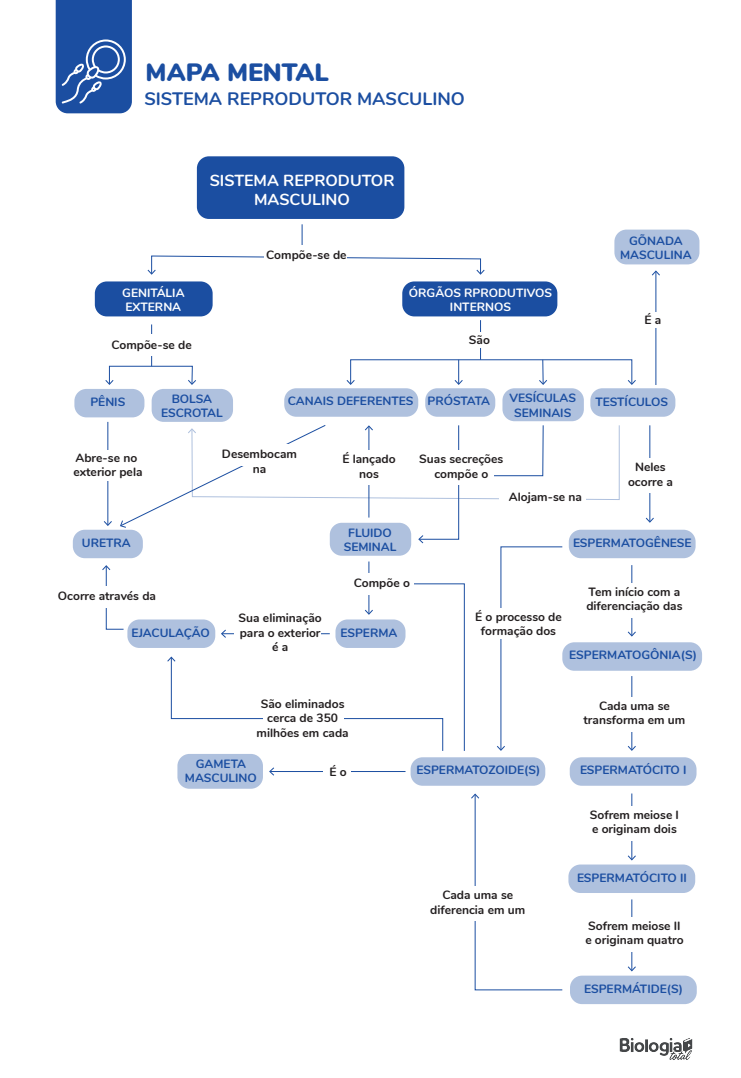
<style>
.page{position:relative;width:741px;height:1078px;background:#fff}
.page>*{position:absolute;margin:0;border:0;box-sizing:border-box;transform-origin:0 0}
.t1{font:900 25px "Nunito";color:#1b4ea1}
.t2{font:700 18px "Nunito";color:#1b4ea1}
.t3{font:700 16px/19.2px "Nunito";color:#fff;text-align:center}
.t4{font:700 12px/14.4px "Nunito";color:#231f20;text-align:center}
.t5{font:700 12px/14.4px "Nunito";color:#1b4ea1;text-align:center}
.t6{font:700 12px/14.4px "Nunito";color:#fff}
</style>
<div class="page">
<svg style="left:56px;top:0;width:76px;height:113px;background:#2e5da9"></svg>
<div style="left:197px;top:156px;width:207px;height:63px;background:#1b4ea1;border-radius:12px"></div>
<div style="left:95px;top:281px;width:117px;height:35px;background:#1b4ea1;border-radius:12px"></div>
<div style="left:402px;top:281px;width:155px;height:35px;background:#1b4ea1;border-radius:12px"></div>
<div style="left:614px;top:229px;width:85px;height:35px;background:#afc1de;border-radius:12px"></div>
<div style="left:284px;top:388px;width:134px;height:28px;background:#afc1de;border-radius:12px"></div>
<div style="left:425px;top:388px;width:70px;height:28px;background:#afc1de;border-radius:12px"></div>
<div style="left:502px;top:388px;width:82px;height:33px;background:#afc1de;border-radius:12px"></div>
<div style="left:590px;top:388px;width:85px;height:28px;background:#afc1de;border-radius:12px"></div>
<div style="left:74px;top:389px;width:70px;height:28px;background:#afc1de;border-radius:12px"></div>
<div style="left:152px;top:389px;width:81px;height:33px;background:#afc1de;border-radius:12px"></div>
<div style="left:73px;top:529px;width:70px;height:29px;background:#afc1de;border-radius:12px"></div>
<div style="left:568px;top:529px;width:127px;height:29px;background:#afc1de;border-radius:12px"></div>
<div style="left:562px;top:642px;width:140px;height:28px;background:#afc1de;border-radius:12px"></div>
<div style="left:569px;top:757px;width:127px;height:28px;background:#afc1de;border-radius:12px"></div>
<div style="left:568px;top:864px;width:127px;height:28px;background:#afc1de;border-radius:12px"></div>
<div style="left:570px;top:975px;width:126px;height:28px;background:#afc1de;border-radius:12px"></div>
<div style="left:410px;top:757px;width:135px;height:28px;background:#afc1de;border-radius:12px"></div>
<div style="left:177px;top:753px;width:86px;height:35px;background:#afc1de;border-radius:12px"></div>
<svg style="left:147px;top:255px;width:337px;height:20px"></svg>
<hr style="left:301px;top:224px;width:1px;height:33px;background:#1b4ea1">
<hr style="left:151px;top:324px;width:1px;height:42px;background:#1b4ea1">
<svg style="left:105px;top:365px;width:91px;height:20px"></svg>
<hr style="left:107px;top:422px;width:1px;height:103px;background:#1b4ea1">
<hr style="left:649px;top:425px;width:1px;height:96px;background:#1b4ea1">
<svg style="left:645px;top:517px;width:9px;height:5px"></svg>
<hr style="left:655px;top:271px;width:1px;height:114px;background:#1b4ea1">
<svg style="left:652px;top:270px;width:8px;height:5px"></svg>
<hr style="left:480px;top:320px;width:1px;height:40px;background:#1b4ea1">
<svg style="left:346px;top:359px;width:290px;height:26px"></svg>
<hr style="left:631px;top:565px;width:1px;height:70px;background:#1b4ea1">
<svg style="left:627px;top:631px;width:9px;height:5px"></svg>
<hr style="left:631px;top:676px;width:1px;height:73px;background:#1b4ea1">
<svg style="left:627px;top:745px;width:9px;height:5px"></svg>
<hr style="left:631px;top:793px;width:1px;height:66px;background:#1b4ea1">
<svg style="left:627px;top:855px;width:9px;height:5px"></svg>
<hr style="left:631px;top:899px;width:1px;height:71px;background:#1b4ea1">
<svg style="left:627px;top:966px;width:9px;height:5px"></svg>
<hr style="left:270px;top:770px;width:135px;height:1px;background:#1b4ea1">
<svg style="left:269px;top:767px;width:5px;height:8px"></svg>
<div style="left:264px;top:245px;width:83px;height:22px;background:#fff"></div>
<div style="left:110px;top:334px;width:82px;height:22px;background:#fff"></div>
<div style="left:638px;top:312px;width:27px;height:16px;background:#fff"></div>
<div style="left:467px;top:332px;width:27px;height:16px;background:#fff"></div>
<div style="left:324px;top:763px;width:27px;height:16px;background:#fff"></div>
<svg style="left:471px;top:793px;width:92px;height:197px"></svg>
<div style="left:431px;top:886px;width:87px;height:35px;background:#fff"></div>
<div style="left:588px;top:916px;width:87px;height:35px;background:#fff"></div>
<div style="left:588px;top:805px;width:87px;height:35px;background:#fff"></div>
<div style="left:588px;top:696px;width:87px;height:35px;background:#fff"></div>
<div style="left:588px;top:583px;width:87px;height:34px;background:#fff"></div>
<svg style="left:102px;top:424px;width:461px;height:327px"></svg>
<div style="left:636px;top:458px;width:28px;height:35px;background:#fff"></div>
<div style="left:472px;top:607px;width:93px;height:31px;background:#fff"></div>
<div style="left:415px;top:450px;width:79px;height:35px;background:#fff"></div>
<div style="left:338px;top:450px;width:64px;height:35px;background:#fff"></div>
<div style="left:499px;top:487px;width:87px;height:18px;background:#fff"></div>
<img style="left:619px;top:1038px;width:74px;height:21px">
<h1 class="t1" style="left:146px;top:54px;width:185px">MAPA MENTAL</h1>
<h2 class="t2" style="left:144px;top:86px;width:322px">SISTEMA REPRODUTOR MASCULINO</h2>
<h3 class="t3" style="left:210px;top:169px;width:186px">SISTEMA REPRODUTOR<br>MASCULINO</h3>
<p class="t4" style="left:266px;top:247px;width:82px">Compõe-se de</p>
<p class="t6" style="left:122px;top:284px;width:64px">GENITÁLIA<br>EXTERNA</p>
<p class="t6" style="left:409px;top:284px;width:145px;text-align:center">ÓRGÃOS RPRODUTIVOS<br>INTERNOS</p>
<p class="t4" style="left:111px;top:336px;width:82px">Compõe-se de</p>
<p class="t4" style="left:469px;top:332px;width:23px">São</p>
<p class="t5" style="left:620px;top:232px;width:73px">GÕNADA<br>MASCULINA</p>
<p class="t4" style="left:644px;top:312px;width:18px">É a</p>
<p class="t5" style="left:288px;top:393px;width:203px">CANAIS DEFERENTES PRÓSTATA</p>
<p class="t5" style="left:509px;top:390px;width:68px">VESÍCULAS<br>SEMINAIS</p>
<p class="t5" style="left:90px;top:394px;width:36px">PÊNIS</p>
<p class="t5" style="left:172px;top:391px;width:42px">BOLSA</p>
<p class="t5" style="left:595px;top:394px;width:74px">TESTÍCULOS</p>
<p class="t5" style="left:161px;top:405px;width:63px">ESCROTAL</p>
<p class="t4" style="left:73px;top:449px;width:71px;text-align:left">Abre-se no exterior pela</p>
<p class="t4" style="left:222px;top:446px;width:77px">Desembocam na</p>
<p class="t4" style="left:342px;top:451px;width:55px">É lançado nos</p>
<p class="t4" style="left:419px;top:451px;width:85px">Suas secreções compõe o</p>
<p class="t4" style="left:509px;top:488px;width:75px">Alojam-se na</p>
<p class="t4" style="left:628px;top:459px;width:46px">Neles ocorre a</p>
<p class="t5" style="left:82px;top:534px;width:50px">URETRA</p>
<p class="t5" style="left:344px;top:524px;width:54px">FLUIDO<br>SEMINAL</p>
<p class="t5" style="left:573px;top:534px;width:120px">ESPERMATOGÊNESE</p>
<p class="t4" style="left:58px;top:588px;width:100px">Ocorre através da</p>
<p class="t4" style="left:354px;top:575px;width:58px">Compõe o</p>
<p class="t4" style="left:238px;top:610px;width:85px">Sua eliminação para o exterior é a</p>
<p class="t5" style="left:131px;top:624px;width:80px">EJACULAÇÃO</p>
<p class="t5" style="left:340px;top:624px;width:58px">ESPERMA</p>
<p class="t4" style="left:475px;top:608px;width:88px">É o processo de formação dos</p>
<p class="t4" style="left:586px;top:583px;width:98px;text-align:left">Tem início com a diferenciação das</p>
<p class="t5" style="left:569px;top:647px;width:129px">ESPERMATOGÔNIA(S)</p>
<p class="t4" style="left:256px;top:695px;width:94px">São eliminados cerca de 350 milhões em cada</p>
<p class="t4" style="left:583px;top:697px;width:103px">Cada uma se transforma em um</p>
<p class="t5" style="left:185px;top:755px;width:73px">GAMETA<br>MASCULINO</p>
<p class="t4" style="left:329px;top:763px;width:19px">É o</p>
<p class="t5" style="left:416px;top:762px;width:125px">ESPERMATOZOIDE(S)</p>
<p class="t5" style="left:580px;top:762px;width:108px">ESPERMATÓCITO I</p>
<p class="t4" style="left:590px;top:806px;width:91px;text-align:left">Sofrem meiose I e originam dois</p>
<p class="t5" style="left:577px;top:869px;width:111px">ESPERMATÓCITO II</p>
<p class="t4" style="left:430px;top:887px;width:96px">Cada uma se diferencia em um</p>
<p class="t4" style="left:585px;top:917px;width:100px;text-align:left">Sofrem meiose II e originam quatro</p>
<p class="t5" style="left:584px;top:980px;width:100px">ESPERMÁTIDE(S)</p>
</div>
